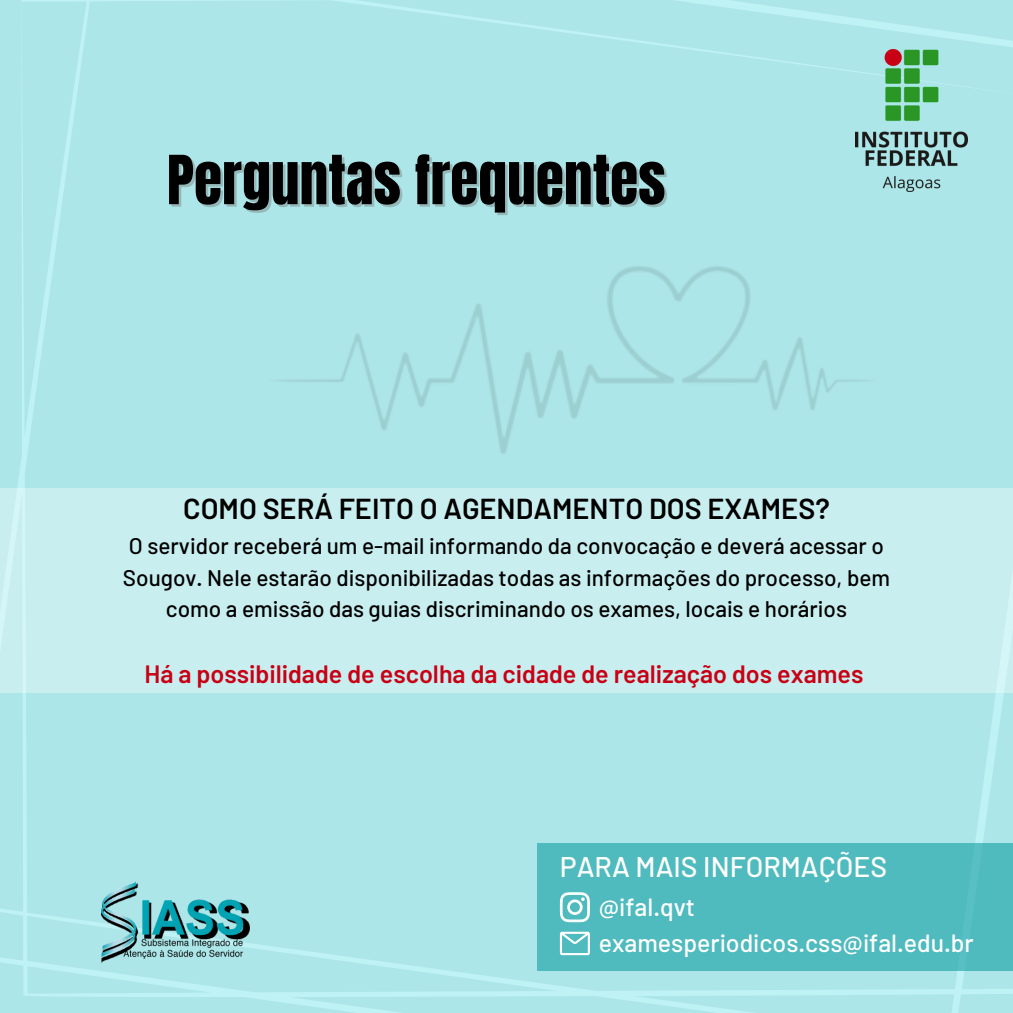
<style>
.page{position:relative;width:1013px;height:1013px;background:#fff}
.page>*{position:absolute;margin:0;border:0;box-sizing:border-box;transform-origin:0 0}
.t1{font:57.5px "Anton";color:#000}
.t2{font:600 28.75px "Barlow";color:#000}
.t3{font:500 28.38px "Barlow";color:#fff}
.t4{font:600 25px "Barlow";color:#c90015}
.t5{font:500 24.88px/36.4px "Barlow";color:#fff}
.t6{font:500 22.5px/31.4px "Barlow";color:#000;text-align:center}
</style>
<div class="page">
<div style="left:0;top:0;width:1012px;height:1012px;background:#ace6e8"></div>
<img style="left:101px;top:958px;width:149px;height:5px">
<img style="left:101px;top:881px;width:149px;height:77px">
<div style="left:170px;top:0;width:806px;height:763px;background:#ace6e8"></div>
<div style="left:0;top:488px;width:1012px;height:204px;background:#c8eeef"></div>
<div style="left:537px;top:843px;width:475px;height:127px;background:#4fbbbf"></div>
<svg style="left:560px;top:892px;width:30px;height:30px"></svg>
<svg style="left:560px;top:931px;width:30px;height:24px"></svg>
<h1 class="t1" style="left:167px;top:139px;width:500px">Perguntas frequentes</h1>
<p class="t2" style="left:183px;top:490px;width:648px">COMO SERÁ FEITO O AGENDAMENTO DOS EXAMES?</p>
<p class="t6" style="left:123px;top:529px;width:768px">O servidor receberá um e-mail informando da convocação e deverá acessar o<br>Sougov. Nele estarão disponibilizadas todas as informações do processo, bem como a emissão das guias discriminando os exames, locais e horários</p>
<p class="t4" style="left:144px;top:657px;width:720px">Há a possibilidade de escolha da cidade de realização dos exames</p>
<p class="t3" style="left:560px;top:848px;width:329px">PARA MAIS INFORMAÇÕES</p>
<p class="t5" style="left:598px;top:887px;width:376px">@ifal.qvt examesperiodicos.css@ifal.edu.br</p>
</div>
